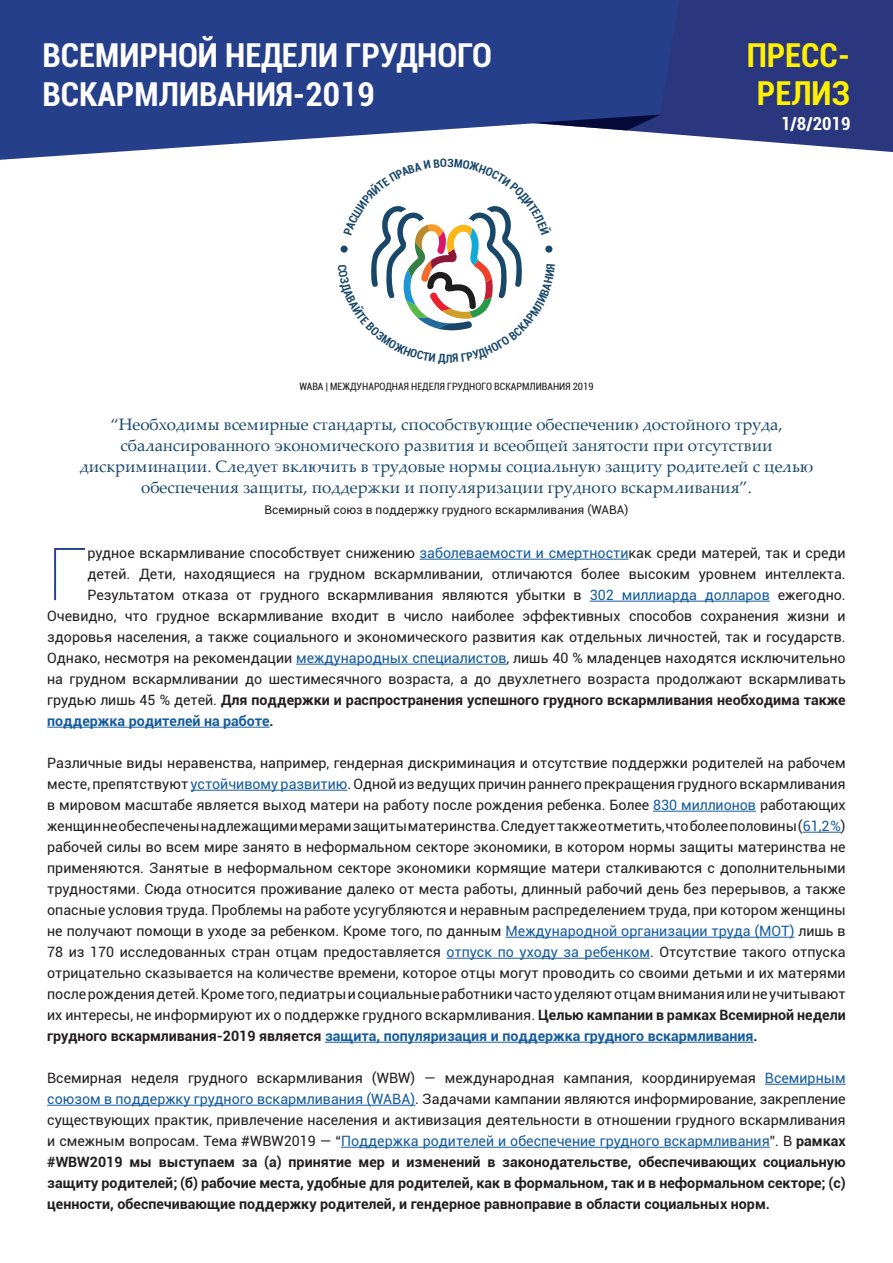
<style>
.page{position:relative;width:893px;height:1263px;background:#fff}
.page>*{position:absolute;margin:0;border:0;box-sizing:border-box;transform-origin:0 0}
.t1{font:100 73.35px "Roboto";color:#253f8e}
.t2{font:700 condensed 33px/39px "Roboto";color:#fff}
.t3{font:700 condensed 33px/37.5px "Roboto";color:#fff101;text-align:center}
.t4{font:700 condensed 18px "Roboto";color:#fff}
.t5{font:16.5px/21px "Palatino Linotype";color:#18476a;text-align:center}
.t6{font:14.25px/21px "Roboto";color:#231f20;text-align:justify}
.t7{font:700 14.25px/21px "Roboto";color:#231f20;text-align:justify}
.t8{font:700 14.25px "Roboto";color:#175d9e}
.t9{font:12px "Roboto";color:#231f20}
.t10{font:condensed 10.05px "Roboto";color:#231f20}
.s1{color:#175d9e}
.s2{font-weight:400}
.s3{color:#231f20}
.s4{font-weight:700}
.s5{font-weight:700;color:#175d9e}
.s6{font-weight:400;color:#175d9e}
</style>
<div class="page">
<div style="left:679px;top:0;width:214px;height:152px;background:#2a377e"></div>
<svg style="left:0;top:0;width:679px;height:160px;background:#415798"></svg>
<svg style="left:531px;top:115px;width:129px;height:15px;background:#3a4476"></svg>
<hr style="left:420px;top:559px;width:208px;height:1px;background:#175d9e">
<hr style="left:590px;top:601px;width:180px;height:1px;background:#175d9e">
<hr style="left:296px;top:664px;width:211px;height:1px;background:#175d9e">
<hr style="left:47px;top:727px;width:223px;height:1px;background:#175d9e">
<hr style="left:191px;top:790px;width:156px;height:1px;background:#175d9e">
<hr style="left:653px;top:811px;width:103px;height:1px;background:#175d9e">
<hr style="left:803px;top:832px;width:38px;height:1px;background:#175d9e">
<hr style="left:505px;top:937px;width:289px;height:1px;background:#175d9e">
<hr style="left:446px;top:958px;width:204px;height:1px;background:#175d9e">
<hr style="left:325px;top:1042px;width:429px;height:1px;background:#175d9e">
<hr style="left:765px;top:1084px;width:81px;height:1px;background:#175d9e">
<hr style="left:47px;top:1105px;width:368px;height:1px;background:#175d9e">
<hr style="left:341px;top:1147px;width:429px;height:1px;background:#175d9e">
<svg style="left:338px;top:158px;width:217px;height:173px"></svg>
<h2 class="t2" style="left:43px;top:35px;width:451px">ВСЕМИРНОЙ НЕДЕЛИ ГРУДНОГО<br>ВСКАРМЛИВАНИЯ-2019</h2>
<h2 class="t3" style="left:747px;top:36px;width:105px">ПРЕСС-<br>РЕЛИЗ</h2>
<p class="t4" style="left:781px;top:111px;width:71px">1/8/2019</p>
<p class="t10" style="left:299px;top:380px;width:296px">WABA | МЕЖДУНАРОДНАЯ НЕДЕЛЯ ГРУДНОГО ВСКАРМЛИВАНИЯ 2019</p>
<p class="t5" style="left:80px;top:413px;width:735px">“Необходимы всемирные стандарты, способствующие обеспечению достойного труда, сбалансированного экономического развития и всеобщей занятости при отсутствии дискриминации. Следует включить в трудовые нормы социальную защиту родителей с целью обеспечения защиты, поддержки и популяризации грудного вскармливания”.</p>
<p class="t9" style="left:265px;top:501px;width:365px">Всемирный союз в поддержку грудного вскармливания (WABA)</p>
<h1 class="t1" style="left:47px;top:523px;width:42px">Г</h1>
<p class="t6" style="left:87px;top:542px;width:760px">рудное вскармливание способствует снижению <span class="s1">заболеваемости и смертности</span>как среди матерей, так и среди</p>
<p class="t6" style="left:87px;top:563px;width:760px">детей. Дети, находящиеся на грудном вскармливании, отличаются более высоким уровнем интеллекта.</p>
<p class="t6" style="left:87px;top:584px;width:760px">Результатом отказа от грудного вскармливания являются убытки в <span class="s1">302 миллиарда долларов</span> ежегодно.</p>
<p class="t6" style="left:47px;top:605px;width:800px">Очевидно, что грудное вскармливание входит в число наиболее эффективных способов сохранения жизни и</p>
<p class="t6" style="left:47px;top:626px;width:800px">здоровья населения, а также социального и экономического развития как отдельных личностей, так и государств.</p>
<p class="t6" style="left:47px;top:647px;width:800px">Однако, несмотря на рекомендации <span class="s1">международных специалистов</span>, лишь 40 % младенцев находятся исключительно</p>
<p class="t6" style="left:47px;top:668px;width:800px">на грудном вскармливании до шестимесячного возраста, а до двухлетнего возраста продолжают вскармливать</p>
<p class="t7" style="left:47px;top:689px;width:800px"><span class="s2">грудью лишь 45 % детей.</span> Для поддержки и распространения успешного грудного вскармливания необходима также</p>
<p class="t8" style="left:47px;top:711px;width:228px">поддержка родителей на работе<span class="s3">.</span></p>
<p class="t6" style="left:47px;top:752px;width:800px">Различные виды неравенства, например, гендерная дискриминация и отсутствие поддержки родителей на рабочем месте, препятствуют <span class="s1">устойчивому развитию</span>. Одной из ведущих причин раннего прекращения грудного вскармливания в мировом масштабе является выход матери на работу после рождения ребенка. Более <span class="s1">830 миллионов</span> работающих женщин не обеспечены надлежащими мерами защиты материнства. Следует также отметить, что более половины (<span class="s1">61,2 %</span>) рабочей силы во всем мире занято в неформальном секторе экономики, в котором нормы защиты материнства не применяются. Занятые в неформальном секторе экономики кормящие матери сталкиваются с дополнительными трудностями. Сюда относится проживание далеко от места работы, длинный рабочий день без перерывов, а также опасные условия труда. Проблемы на работе усугубляются и неравным распределением труда, при котором женщины не получают помощи в уходе за ребенком. Кроме того, по данным <span class="s1">Международной организации труда (МОТ)</span> лишь в 78 из 170 исследованных стран отцам предоставляется <span class="s1">отпуск по уходу за ребенком</span>. Отсутствие такого отпуска отрицательно сказывается на количестве времени, которое отцы могут проводить со своими детьми и их матерями после рождения детей. Кроме того, педиатры и социальные работники часто уделяют отцам внимания или не учитывают их интересы, не информируют их о поддержке грудного вскармливания. <span class="s4">Целью кампании в рамках Всемирной недели грудного вскармливания-2019 является</span> <span class="s5">защита, популяризация и поддержка грудного вскармливания</span><span class="s4">.</span></p>
<p class="t7" style="left:47px;top:1067px;width:800px"><span class="s2">Всемирная неделя грудного вскармливания (WBW) — международная кампания, координируемая</span> <span class="s6">Всемирным союзом в поддержку грудного вскармливания (WABA)</span><span class="s2">. Задачами кампании являются информирование, закрепление существующих практик, привлечение населения и активизация деятельности в отношении грудного вскармливания и смежным вопросам. Тема #WBW2019 — “</span><span class="s6">Поддержка родителей и обеспечение грудного вскармливания</span><span class="s2">”. В</span> рамках #WBW2019 мы выступаем за (а) принятие мер и изменений в законодательстве, обеспечивающих социальную защиту родителей; (б) рабочие места, удобные для родителей, как в формальном, так и в неформальном секторе; (c) ценности, обеспечивающие поддержку родителей, и гендерное равноправие в области социальных норм.</p>
</div>
